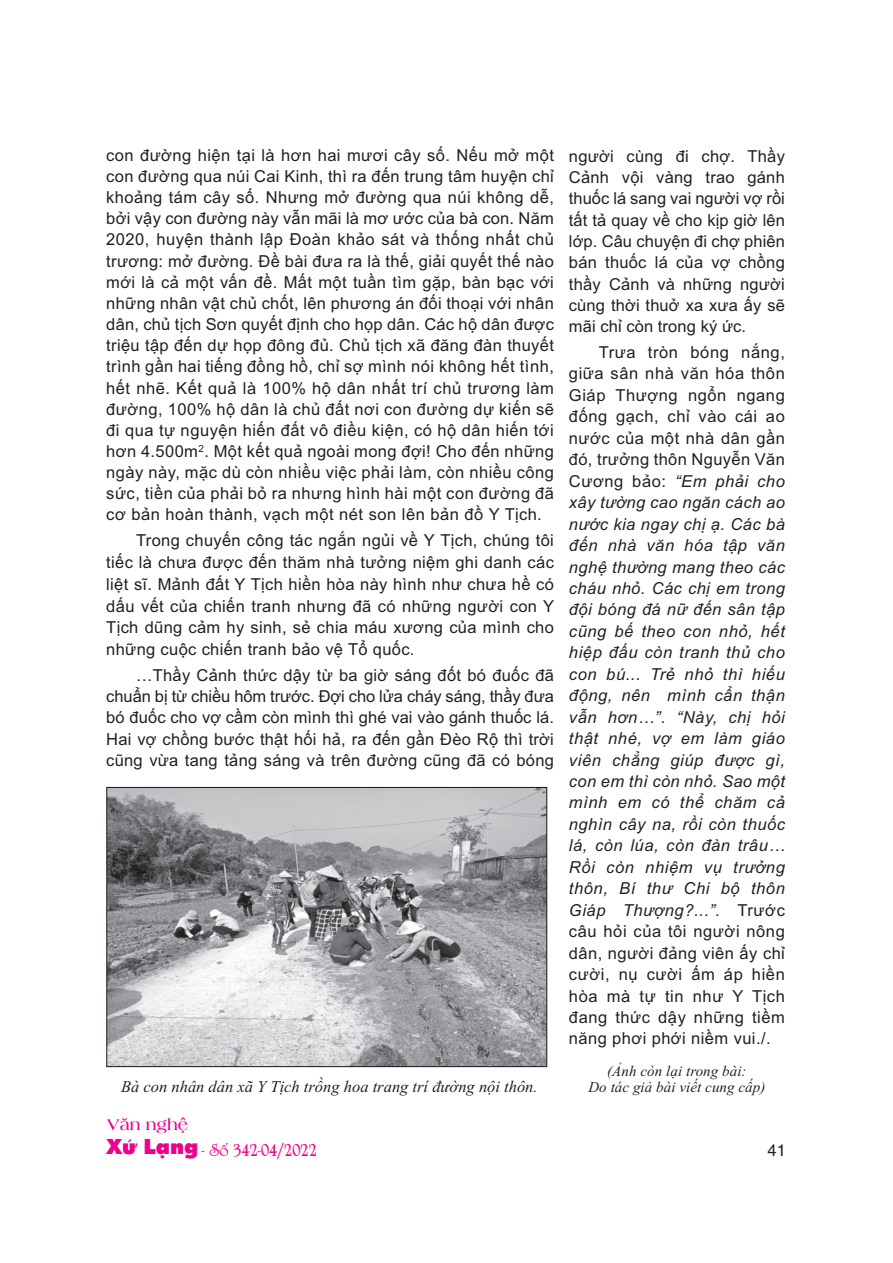
<style>
.page{position:relative;width:893px;height:1263px;background:#fff}
.page>*{position:absolute;margin:0;border:0;box-sizing:border-box;transform-origin:0 0}
.t1{font:700 18px "University";color:#ed028c}
.t2{font:16.5px/21.1px "Arial";letter-spacing:.02em;color:#231f20;text-align:justify}
.t3{font:italic 16.5px/21.5px "Arial";letter-spacing:.035em;color:#231f20;text-align:justify}
.t4{font:italic 16.5px "Times New Roman";color:#231f20}
.t5{font:700 16.5px "UTM Americana";color:#ed028c}
.t6{font:16.5px "Vn Helvetica";color:#231f20}
.t7{font:italic 15px/16.2px "Times New Roman";letter-spacing:.005em;color:#231f20;text-align:center}
.s1{font-family:"UTM Futura Extra";font-weight:400;font-size:21px}
.s2{font-style:normal}
</style>
<div class="page">
<img style="left:108px;top:789px;width:437px;height:276px">
<div style="left:106px;top:787px;width:441px;height:280px;border:1px solid #231f20"></div>
<p class="t2" style="left:106px;top:145px;width:449px">con đường hiện tại là hơn hai mươi cây số. Nếu mở một con đường qua núi Cai Kinh, thì ra đến trung tâm huyện chỉ khoảng tám cây số. Nhưng mở đường qua núi không dễ, bởi vậy con đường này vẫn mãi là mơ ước của bà con. Năm 2020, huyện thành lập Đoàn khảo sát và thống nhất chủ trương: mở đường. Đề bài đưa ra là thế, giải quyết thế nào mới là cả một vấn đề. Mất một tuần tìm gặp, bàn bạc với những nhân vật chủ chốt, lên phương án đối thoại với nhân dân, chủ tịch Sơn quyết định cho họp dân. Các hộ dân được triệu tập đến dự họp đông đủ. Chủ tịch xã đăng đàn thuyết trình gần hai tiếng đồng hồ, chỉ sợ mình nói không hết tình, hết nhẽ. Kết quả là 100% hộ dân nhất trí chủ trương làm đường, 100% hộ dân là chủ đất nơi con đường dự kiến sẽ đi qua tự nguyện hiến đất vô điều kiện, có hộ dân hiến tới hơn 4.500m<sup>2</sup>. Một kết quả ngoài mong đợi! Cho đến những ngày này, mặc dù còn nhiều việc phải làm, còn nhiều công sức, tiền của phải bỏ ra nhưng hình hài một con đường đã cơ bản hoàn thành, vạch một nét son lên bản đồ Y Tịch.</p>
<p class="t2" style="left:106px;top:530px;width:449px;line-height:21.8px;text-indent:30px">Trong chuyến công tác ngắn ngủi về Y Tịch, chúng tôi tiếc là chưa được đến thăm nhà tưởng niệm ghi danh các liệt sĩ. Mảnh đất Y Tịch hiền hòa này hình như chưa hề có dấu vết của chiến tranh nhưng đã có những người con Y Tịch dũng cảm hy sinh, sẻ chia máu xương của mình cho những cuộc chiến tranh bảo vệ Tổ quốc.</p>
<p class="t2" style="left:106px;top:664px;width:449px;text-indent:30px">…Thầy Cảnh thức dậy từ ba giờ sáng đốt bó đuốc đã chuẩn bị từ chiều hôm trước. Đợi cho lửa cháy sáng, thầy đưa bó đuốc cho vợ cầm còn mình thì ghé vai vào gánh thuốc lá.<br>Hai vợ chồng bước thật hối hả, ra đến gần Đèo Rộ thì trời cũng vừa tang tảng sáng và trên đường cũng đã có bóng</p>
<p class="t4" style="left:121px;top:1076px;width:418px">Bà con nhân dân xã Y Tịch trồng hoa trang trí đường nội thôn.</p>
<p class="t5" style="left:107px;top:1115px;width:83px">Văn nghệ</p>
<p class="t1" style="left:107px;top:1143px;width:211px"><span class="s1">Xứ Lạng</span> - Số 342-04/2022</p>
<p class="t2" style="left:569px;top:145px;width:217px">người cùng đi chợ. Thầy Cảnh vội vàng trao gánh thuốc lá sang vai người vợ rồi tất tả quay về cho kịp giờ lên lớp. Câu chuyện đi chợ phiên bán thuốc lá của vợ chồng thầy Cảnh và những người cùng thời thuở xa xưa ấy sẽ mãi chỉ còn trong ký ức.</p>
<p class="t3" style="left:569px;top:342px;width:217px;text-indent:30px"><span class="s2">Trưa tròn bóng nắng, giữa sân nhà văn hóa thôn Giáp Thượng ngổn ngang đống gạch, chỉ vào cái ao nước của một nhà dân gần đó, trưởng thôn Nguyễn Văn Cương bảo:</span> “Em phải cho xây tường cao ngăn cách ao nước kia ngay chị ạ. Các bà đến nhà văn hóa tập văn nghệ thường mang theo các cháu nhỏ. Các chị em trong đội bóng đá nữ đến sân tập cũng bế theo con nhỏ, hết hiệp đấu còn tranh thủ cho con bú... Trẻ nhỏ thì hiếu động, nên mình cẩn thận vẫn hơn…”. “Này, chị hỏi thật nhé, vợ em làm giáo viên chẳng giúp được gì, con em thì còn nhỏ. Sao một mình em có thể chăm cả nghìn cây na, rồi còn thuốc lá, còn lúa, còn đàn trâu… Rồi còn nhiệm vụ trưởng thôn, Bí thư Chi bộ thôn Giáp Thượng?...”. <span class="s2">Trước câu hỏi của tôi người nông dân, người đảng viên ấy chỉ cười, nụ cười ấm áp hiền hòa mà tự tin như Y Tịch đang thức dậy những tiềm năng phơi phới niềm vui./.</span></p>
<p class="t7" style="left:588px;top:1063px;width:179px">(Ảnh còn lại trong bài:<br>Do tác giả bài viết cung cấp)</p>
<p class="t6" style="left:767px;top:1136px;width:20px">41</p>
</div>
